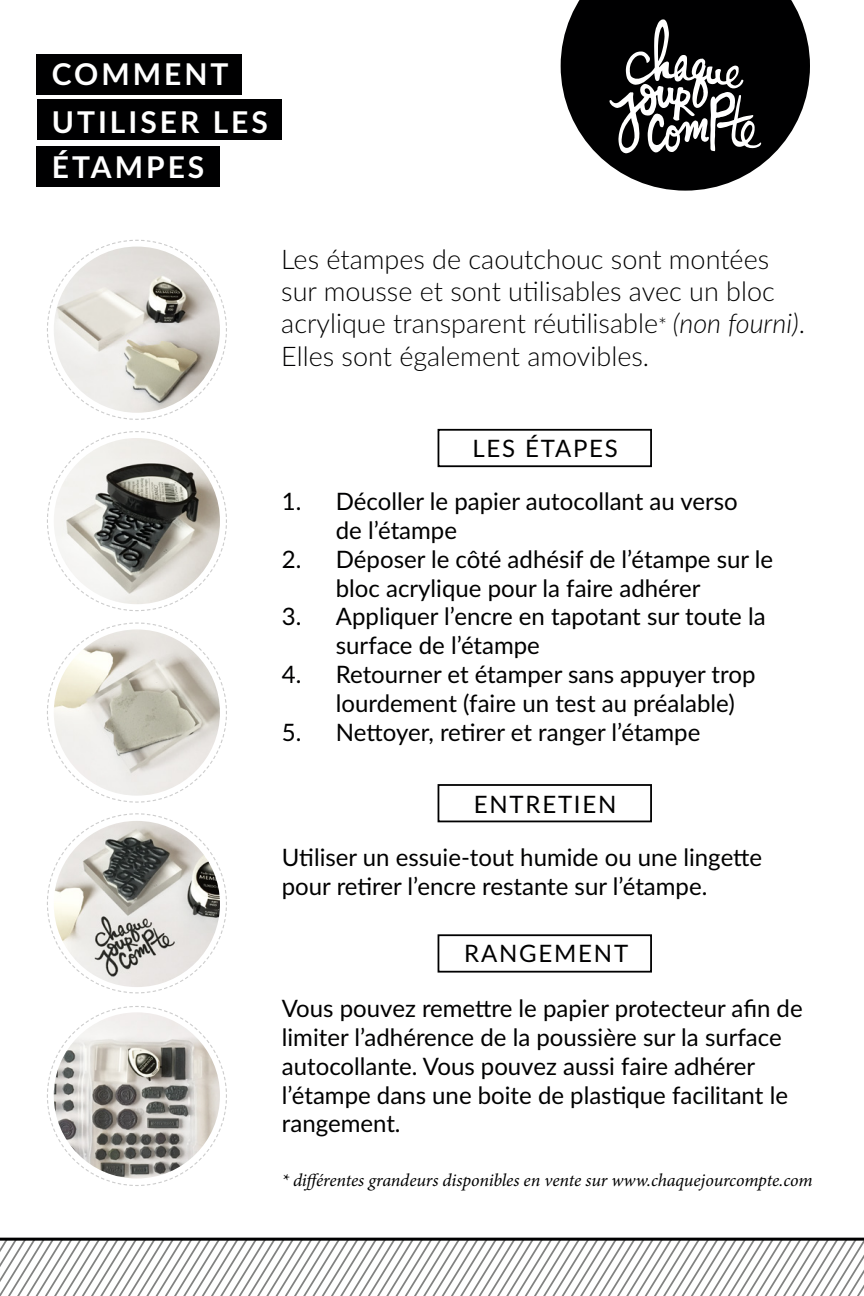
<style>
.page{position:relative;width:864px;height:1296px;background:#fff}
.page>*{position:absolute;margin:0;border:0;box-sizing:border-box;transform-origin:0 0}
.t1{font:700 30px "Lato";letter-spacing:.1em;color:#fff}
.t2{font:300 27px/32.4px "Lato";color:#000001}
.t3{font:24px/28.8px "Lato";color:#000001}
.t4{font:24px "Lato";letter-spacing:.075em;color:#000001}
.t5{font:italic 18px "Minion Pro";letter-spacing:-.01em;color:#000001}
.s1{font-size:21px}
.s2{font-style:italic}
</style>
<div class="page">
<svg style="left:561px;top:0;width:249px;height:191px;fill:#000001"></svg>
<svg style="left:609px;top:19px;width:152px;height:134px"></svg>
<div style="left:37px;top:54px;width:205px;height:41px;background:#000001"></div>
<div style="left:37px;top:99px;width:244px;height:41px;background:#000001"></div>
<div style="left:37px;top:146px;width:183px;height:41px;background:#000001"></div>
<div style="left:438px;top:429px;width:214px;height:38px;border:2px solid #000001"></div>
<div style="left:438px;top:784px;width:214px;height:38px;border:2px solid #000001"></div>
<div style="left:438px;top:934px;width:214px;height:39px;border:2px solid #000001"></div>
<svg style="left:47px;top:239px;width:180px;height:181px"></svg>
<svg style="left:47px;top:431px;width:180px;height:180px"></svg>
<svg style="left:47px;top:622px;width:180px;height:181px"></svg>
<svg style="left:47px;top:813px;width:180px;height:181px"></svg>
<svg style="left:47px;top:1006px;width:180px;height:180px"></svg>
<svg style="left:0;top:1241px;width:864px;height:55px"></svg>
<hr style="left:0;top:1238px;width:864px;height:3px;background:#000001">
<p class="t1" style="left:52px;top:52px;width:178px">COMMENT</p>
<p class="t1" style="left:52px;top:100px;width:218px">UTILISER LES</p>
<p class="t1" style="left:52px;top:145px;width:154px">ÉTAMPES</p>
<p class="t2" style="left:281px;top:242px;width:525px">Les étampes de caoutchouc sont montées sur mousse et sont utilisables avec un bloc acrylique transparent réutilisable<span class="s1">*</span> <span class="s2">(non fourni)</span>.<br>Elles sont également amovibles.</p>
<p class="t4" style="left:473px;top:431px;width:147px">LES ÉTAPES</p>
<p class="t3" style="left:336px;top:486px;width:404px;text-indent:-54px">1. Décoller le papier autocollant au verso de l’étampe</p>
<p class="t3" style="left:336px;top:544px;width:439px;text-indent:-54px">2. Déposer le côté adhésif de l’étampe sur le bloc acrylique pour la faire adhérer</p>
<p class="t3" style="left:336px;top:601px;width:431px;text-indent:-54px">3. Appliquer l’encre en tapotant sur toute la surface de l’étampe</p>
<p class="t3" style="left:336px;top:659px;width:421px;text-indent:-54px">4. Retourner et étamper sans appuyer trop lourdement (faire un test au préalable)</p>
<p class="t3" style="left:282px;top:716px;width:420px">5. Nettoyer, retirer et ranger l’étampe</p>
<p class="t4" style="left:474px;top:787px;width:144px">ENTRETIEN</p>
<p class="t3" style="left:282px;top:842px;width:482px">Utiliser un essuie-tout humide ou une lingette pour retirer l’encre restante sur l’étampe.</p>
<p class="t4" style="left:464px;top:936px;width:165px">RANGEMENT</p>
<p class="t3" style="left:282px;top:993px;width:522px">Vous pouvez remettre le papier protecteur afin de limiter l’adhérence de la poussière sur la surface autocollante. Vous pouvez aussi faire adhérer l’étampe dans une boite de plastique facilitant le rangement.</p>
<p class="t5" style="left:282px;top:1168px;width:532px">* différentes grandeurs disponibles en vente sur www.chaquejourcompte.com</p>
</div>
